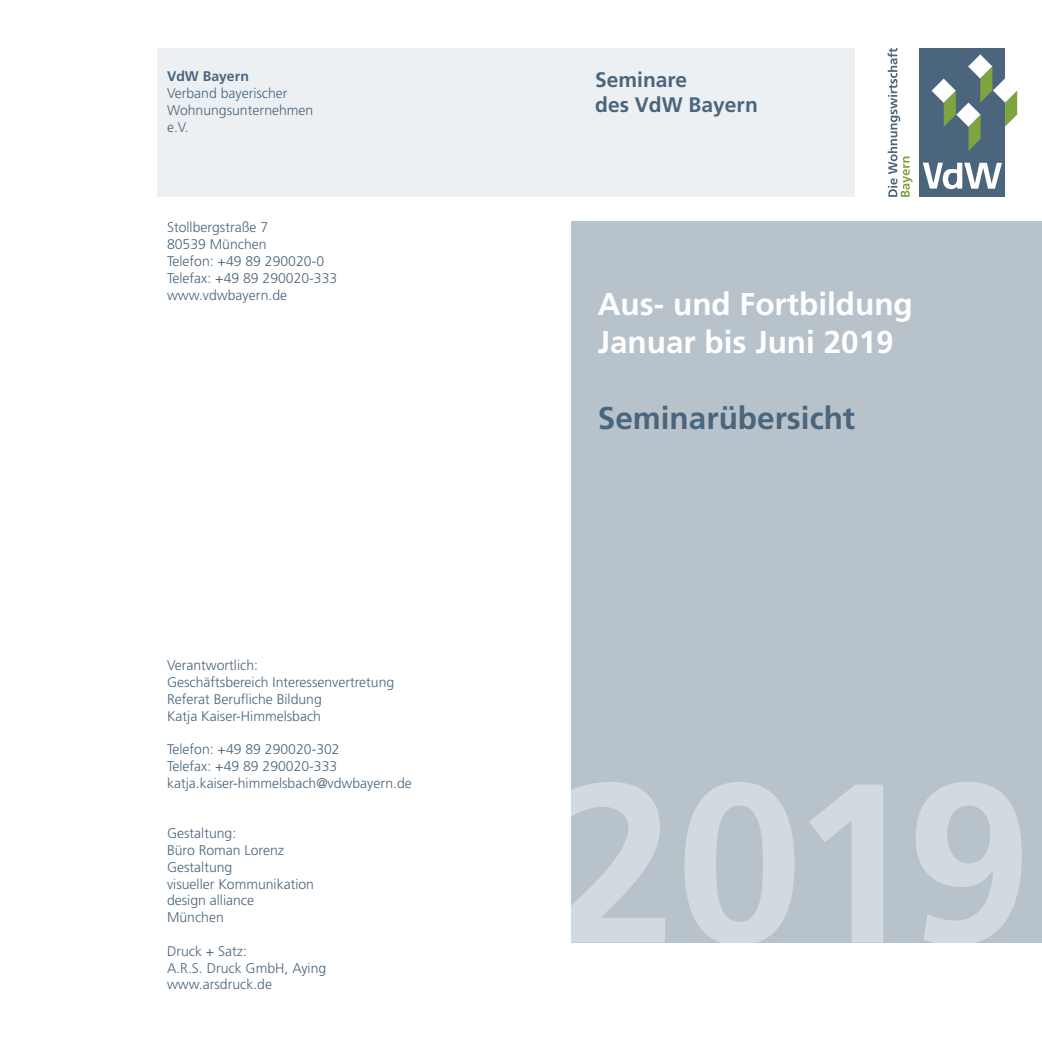
<style>
.page{position:relative;width:1042px;height:1042px;background:#fff}
.page>*{position:absolute;margin:0;border:0;box-sizing:border-box;transform-origin:0 0}
.t1{font:700 226.28px "Frutiger";color:rgb(255 255 255/.4)}
.t2{font:700 31.5px/37.8px "Frutiger";color:#fff}
.t3{font:700 31.5px "Frutiger";color:#4a657c}
.t4{font:700 21px/25.2px "Frutiger";color:#4a657c}
.t5{font:300 14px/16.8px "Frutiger";color:#4a657c}
.t6{font:700 14px "Frutiger";color:#4a657c}
</style>
<div class="page">
<div style="left:157px;top:48px;width:365px;height:149px;background:#edf0f2"></div>
<div style="left:522px;top:48px;width:332px;height:149px;background:#edf0f2"></div>
<div style="left:570px;top:222px;width:472px;height:720px;background:#b7c2cb"></div>
<div style="left:919px;top:48px;width:86px;height:149px;background:#4a657c"></div>
<svg style="left:931px;top:54px;width:86px;height:97px"></svg>
<svg style="left:923px;top:163px;width:79px;height:26px"></svg>
<svg style="left:887px;top:48px;width:25px;height:149px"></svg>
<p class="t6" style="left:167px;top:71px;width:83px">VdW Bayern</p>
<p class="t5" style="left:167px;top:86px;width:148px">Verband bayerischer<br>Wohnungsunternehmen e.V.</p>
<p class="t5" style="left:167px;top:220px;width:172px">Stollbergstraße 7<br>80539 München<br>Telefon: +49 89 290020-0<br>Telefax: +49 89 290020-333 www.vdwbayern.de</p>
<p class="t5" style="left:167px;top:658px;width:229px">Verantwortlich:<br>Geschäftsbereich Interessenvertretung<br>Referat Berufliche Bildung<br>Katja Kaiser-Himmelsbach</p>
<p class="t5" style="left:167px;top:742px;width:246px">Telefon: +49 89 290020-302<br>Telefax: +49 89 290020-333 katja.kaiser-himmelsbach@vdwbayern.de</p>
<p class="t5" style="left:167px;top:826px;width:149px">Gestaltung:<br>Büro Roman Lorenz<br>Gestaltung<br>visueller Kommunikation design alliance<br>München</p>
<p class="t5" style="left:167px;top:943px;width:161px">Druck + Satz:<br>A.R.S. Druck GmbH, Aying www.arsdruck.de</p>
<h3 class="t4" style="left:595px;top:68px;width:164px">Seminare<br>des VdW Bayern</h3>
<h2 class="t2" style="left:598px;top:288px;width:316px">Aus- und Fortbildung<br>Januar bis Juni 2019</h2>
<h2 class="t3" style="left:598px;top:405px;width:259px">Seminarübersicht</h2>
<h1 class="t1" style="left:551px;top:773px;width:482px">2019</h1>
</div>
